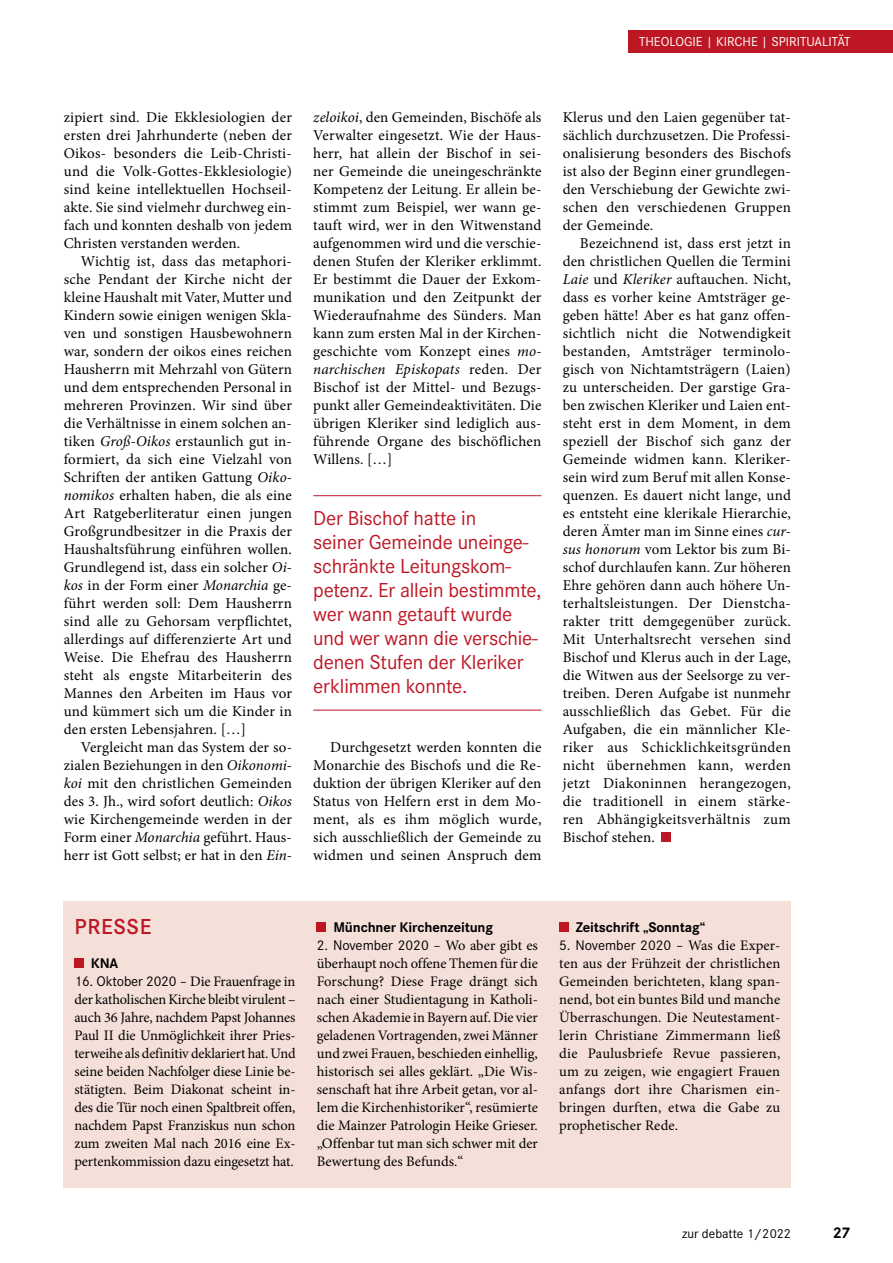
<style>
.page{position:relative;width:893px;height:1263px;background:#fff}
.page>*{position:absolute;margin:0;border:0;box-sizing:border-box;transform-origin:0 0}
.t1{font:600 22.5px "Corporate S";letter-spacing:.03em;color:#bd1724}
.t2{font:21px/24px "Corporate S";letter-spacing:-.01em;color:#bd1724}
.t3{font:700 16.05px "Corporate S";color:#000}
.t4{font:15px/18px "Minion Pro";letter-spacing:.01em;color:#000;text-align:justify}
.t5{font:14.55px/18px "Minion Pro";color:#000;text-align:justify}
.t6{font:14.55px "Corporate S";color:#000}
.t7{font:700 14.55px "Corporate S";letter-spacing:-.01em;color:#000}
.t8{font:13.5px "Corporate S";color:#fff}
.t9{font:13.5px "Corporate S";color:#000}
.s1{font-style:italic}
.s2{font-family:"Corporate S"}
.s3{font-family:"Minion Pro"}
</style>
<div class="page">
<div style="left:662px;top:832px;width:9px;height:10px;background:#bd1724"></div>
<hr style="left:313px;top:495px;width:228px;height:1px;background:#bd1724">
<hr style="left:313px;top:710px;width:228px;height:1px;background:#bd1724">
<div style="left:64px;top:901px;width:727px;height:287px;background:#f5e0d9"></div>
<div style="left:74px;top:958px;width:10px;height:10px;background:#bd1724"></div>
<div style="left:317px;top:922px;width:9px;height:10px;background:#bd1724"></div>
<div style="left:559px;top:922px;width:9px;height:10px;background:#bd1724"></div>
<div style="left:628px;top:30px;width:265px;height:23px;background:#bd1724"></div>
<p class="t8" style="left:639px;top:32px;width:213px">THEOLOGIE | KIRCHE | SPIRITUALITÄT</p>
<p class="t4" style="left:64px;top:108px;width:230px">zipiert sind. Die Ekklesiologien der ersten drei Jahrhunderte (neben der Oikos- besonders die Leib-Christi&shy;und die Volk-Gottes-Ekklesiologie) sind keine intellektuellen Hochseil&shy;akte. Sie sind vielmehr durchweg ein&shy;fach und konnten deshalb von jedem Christen verstanden werden.</p>
<p class="t4" style="left:64px;top:252px;width:230px;text-indent:17px">Wichtig ist, dass das metaphori&shy;sche Pendant der Kirche nicht der kleine Haushalt mit Vater, Mutter und Kindern sowie einigen wenigen Skla&shy;ven und sonstigen Hausbewohnern war, sondern der oikos eines reichen Hausherrn mit Mehrzahl von Gütern und dem entsprechenden Personal in mehreren Provinzen. Wir sind über die Verhältnisse in einem solchen an&shy;tiken <span class="s1">Groß-Oikos</span> erstaunlich gut in&shy;formiert, da sich eine Vielzahl von Schriften der antiken Gattung <span class="s1">Oiko&shy;nomikos</span> erhalten haben, die als eine Art Ratgeberliteratur einen jungen Großgrundbesitzer in die Praxis der Haushaltsführung einführen wollen.<br>Grundlegend ist, dass ein solcher <span class="s1">Oi&shy;kos</span> in der Form einer <span class="s1">Monarchia</span> ge&shy;führt werden soll: Dem Hausherrn sind alle zu Gehorsam verpflichtet, allerdings auf differenzierte Art und Weise. Die Ehefrau des Hausherrn steht als engste Mitarbeiterin des Mannes den Arbeiten im Haus vor und kümmert sich um die Kinder in den ersten Lebensjahren. […]</p>
<p class="t4" style="left:64px;top:738px;width:230px;text-indent:17px">Vergleicht man das System der so&shy;zialen Beziehungen in den <span class="s1">Oikonomi&shy;koi</span> mit den christlichen Gemeinden des 3. Jh., wird sofort deutlich: <span class="s1">Oikos </span>wie Kirchengemeinde werden in der Form einer <span class="s1">Monarchia</span> geführt. Haus&shy;herr ist Gott selbst; er hat in den <span class="s1">Ein-</span></p>
<p class="t4" style="left:313px;top:108px;width:230px"><span class="s1">zeloikoi</span>, den Gemeinden, Bischöfe als Verwalter eingesetzt. Wie der Haus&shy;herr, hat allein der Bischof in sei&shy;ner Gemeinde die uneingeschränkte Kompetenz der Leitung. Er allein be&shy;stimmt zum Beispiel, wer wann ge&shy;tauft wird, wer in den Witwenstand aufgenommen wird und die verschie&shy;denen Stufen der Kleriker erklimmt.<br>Er bestimmt die Dauer der Exkom&shy;munikation und den Zeitpunkt der Wiederaufnahme des Sünders. Man kann zum ersten Mal in der Kirchen&shy;geschichte vom Konzept eines <span class="s1">mo&shy;narchischen Episkopats</span> reden. Der Bischof ist der Mittel- und Bezugs&shy;punkt aller Gemeindeaktivitäten. Die übrigen Kleriker sind lediglich aus&shy;führende Organe des bischöflichen Willens. […]</p>
<h2 class="t2" style="left:313px;top:505px;width:230px">Der Bischof hatte in<br>seiner Gemeinde uneinge&shy;schränkte Leitungskom&shy;petenz. Er allein bestimmte, wer wann getauft wurde und wer wann die verschie&shy;denen Stufen der Kleriker erklimmen konnte.</h2>
<p class="t4" style="left:313px;top:738px;width:230px;text-indent:17px">Durchgesetzt werden konnten die Monarchie des Bischofs und die Re&shy;duktion der übrigen Kleriker auf den Status von Helfern erst in dem Mo&shy;ment, als es ihm möglich wurde, sich ausschließlich der Gemeinde zu widmen und seinen Anspruch dem</p>
<p class="t4" style="left:563px;top:108px;width:230px">Klerus und den Laien gegenüber tat&shy;sächlich durchzusetzen. Die Professi&shy;onalisierung besonders des Bischofs ist also der Beginn einer grundlegen&shy;den Verschiebung der Gewichte zwi&shy;schen den verschiedenen Gruppen der Gemeinde.</p>
<p class="t4" style="left:563px;top:234px;width:230px;text-indent:17px">Bezeichnend ist, dass erst jetzt in den christlichen Quellen die Termini <span class="s1">Laie</span> und <span class="s1">Kleriker</span> auftauchen. Nicht, dass es vorher keine Amtsträger ge&shy;geben hätte! Aber es hat ganz offen&shy;sichtlich nicht die Notwendigkeit bestanden, Amtsträger terminolo&shy;gisch von Nichtamtsträgern (Laien) zu unterscheiden. Der garstige Gra&shy;ben zwischen Kleriker und Laien ent&shy;steht erst in dem Moment, in dem speziell der Bischof sich ganz der Gemeinde widmen kann. Kleriker&shy;sein wird zum Beruf mit allen Konse&shy;quenzen. Es dauert nicht lange, und es entsteht eine klerikale Hierarchie, deren Ämter man im Sinne eines <span class="s1">cur&shy;sus honorum</span> vom Lektor bis zum Bi&shy;schof durchlaufen kann. Zur höheren Ehre gehören dann auch höhere Un&shy;terhaltsleistungen. Der Dienstcha&shy;rakter tritt demgegenüber zurück.<br>Mit Unterhaltsrecht versehen sind Bischof und Klerus auch in der Lage, die Witwen aus der Seelsorge zu ver&shy;treiben. Deren Aufgabe ist nunmehr ausschließlich das Gebet. Für die Aufgaben, die ein männlicher Kle&shy;riker aus Schicklichkeitsgründen nicht übernehmen kann, werden jetzt Diakoninnen herangezogen, die traditionell in einem stärke&shy;ren Abhängigkeitsverhältnis zum Bischof stehen.</p>
<h1 class="t1" style="left:74px;top:911px;width:79px">PRESSE</h1>
<p class="t7" style="left:91px;top:953px;width:29px">KNA</p>
<p class="t5" style="left:74px;top:972px;width:223px"><span class="s2">16. Oktober 2020 –</span> Die Frauenfrage in der katholischen Kirche bleibt virulent – auch 36 Jahre, nachdem Papst Johannes Paul II die Unmöglichkeit ihrer Pries&shy;terweihe als definitiv deklariert hat. Und seine beiden Nachfolger diese Linie be&shy;stätigten. Beim Diakonat scheint in&shy;des die Tür noch einen Spaltbreit offen, nachdem Papst Franziskus nun schon zum zweiten Mal nach 2016 eine Ex&shy;pertenkommission dazu eingesetzt hat.</p>
<p class="t7" style="left:333px;top:917px;width:161px">Münchner Kirchenzeitung</p>
<p class="t6" style="left:317px;top:935px;width:223px">2. November 2020 – <span class="s3">Wo aber gibt es</span></p>
<p class="t5" style="left:317px;top:954px;width:223px">überhaupt noch offene Themen für die Forschung? Diese Frage drängt sich nach einer Studientagung in Katholi&shy;schen Akademie in Bayern auf. Die vier geladenen Vortragenden, zwei Männer und zwei Frauen, beschieden einhellig, historisch sei alles geklärt. „Die Wis&shy;senschaft hat ihre Arbeit getan, vor al&shy;lem die Kirchenhistoriker“, resümierte die Mainzer Patrologin Heike Grieser. „Offenbar tut man sich schwer mit der Bewertung des Befunds.“</p>
<p class="t7" style="left:576px;top:917px;width:131px">Zeitschrift „Sonntag“</p>
<p class="t6" style="left:559px;top:935px;width:223px">5. November 2020 – <span class="s3">Was die Exper-</span></p>
<p class="t5" style="left:559px;top:954px;width:223px">ten aus der Frühzeit der christlichen Gemeinden berichteten, klang span&shy;nend, bot ein buntes Bild und manche Überraschungen. Die Neutestament&shy;lerin Christiane Zimmermann ließ die Paulusbriefe Revue passieren, um zu zeigen, wie engagiert Frauen anfangs dort ihre Charismen ein&shy;bringen durften, etwa die Gabe zu prophetischer Rede.</p>
<p class="t9" style="left:682px;top:1224px;width:110px">zur debatte 1/2022</p>
<p class="t3" style="left:833px;top:1221px;width:19px">27</p>
</div>
